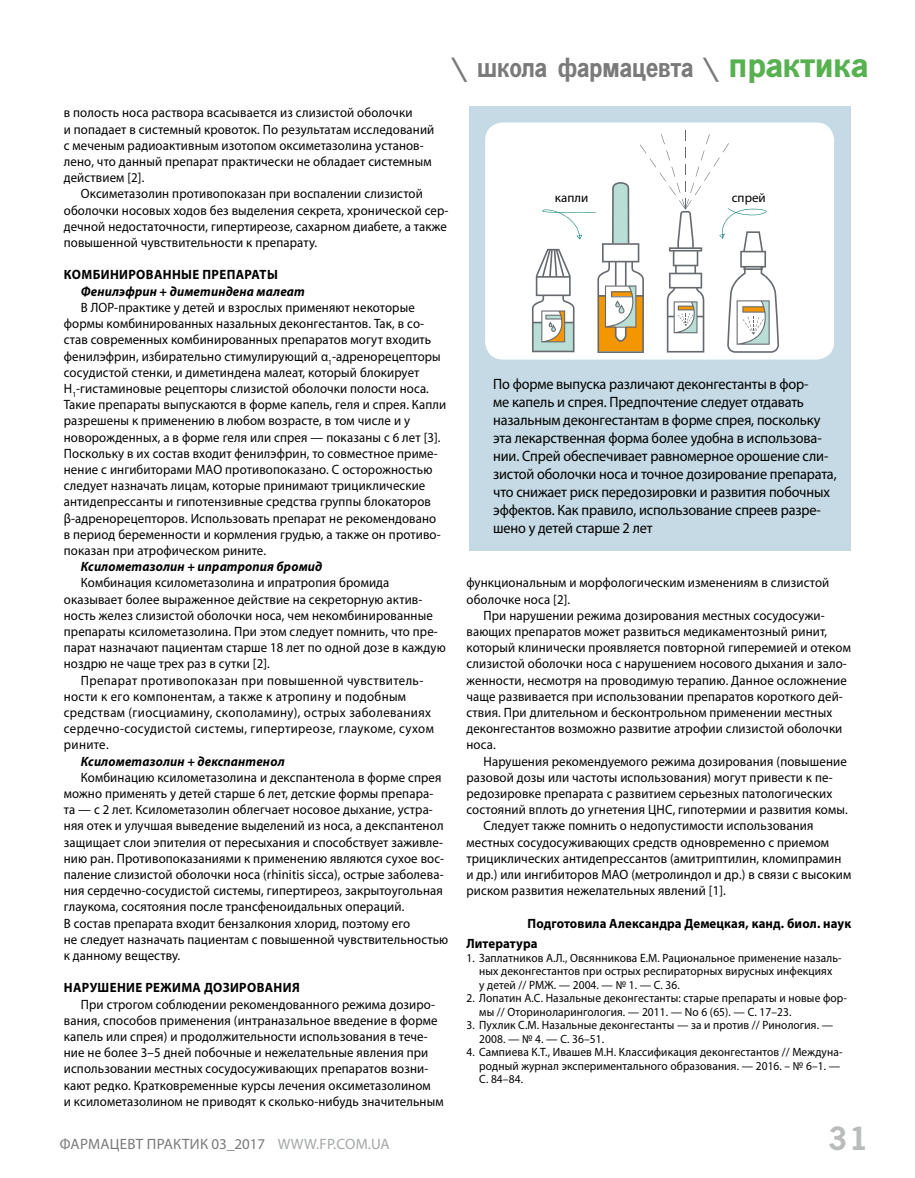
<style>
.page{position:relative;width:915px;height:1178px;background:#fff}
.page>*{position:absolute;margin:0;border:0;box-sizing:border-box;transform-origin:0 0}
.t1{font:700 34.5px "News Paper C";color:#babbbb}
.t2{font:700 28.5px "News Paper C";color:#7a7a7a}
.t3{font:15px/18px "Myriad Pro";letter-spacing:-.01em;color:#000;scale:.95 1}
.t4{font:15px "Myriad Pro";color:#a5a8a8}
.t5{font:15px "Myriad Pro";color:#7a7a7a}
.t6{font:13.5px/16.2px "Myriad Pro";letter-spacing:.01em;color:#000;scale:.95 1}
.t7{font:13.5px "Myriad Pro";letter-spacing:.03em;color:#000;scale:.95 1}
.t8{font:700 13.5px/20.4px "Myriad Pro";letter-spacing:.025em;color:#000;scale:.95 1}
.t9{font:italic 700 13.5px "Myriad Pro";letter-spacing:.01em;color:#000;scale:.95 1}
.t10{font:12.9px "Myriad Pro";letter-spacing:.005em;color:#000001}
.t11{font:12px/13.5px "Myriad Pro";letter-spacing:.01em;color:#000;scale:.95 1}
.s1{font-size:36px;color:#58b151}
.s2{color:#7a7a7a}
</style>
<div class="page">
<div style="left:469px;top:106px;width:381px;height:445px;background:#c5dae4"></div>
<div style="left:485px;top:122px;width:348px;height:238px;background:#fff;border-radius:18px"></div>
<svg style="left:531px;top:130px;width:247px;height:223px"></svg>
<h2 class="t2" style="left:454px;top:52px;width:415px">\ школа фармацевта \ <span class="s1">практика</span></h2>
<p class="t6" style="left:64px;top:105px;width:391px">в полость носа раствора всасывается из слизистой оболочки<br>и попадает в системный кровоток. По результатам исследований с меченым радиоактивным изотопом оксиметазолина установ&shy;лено, что данный препарат практически не обладает системным действием [2].</p>
<p class="t6" style="left:64px;top:186px;width:406px;text-indent:17px">Оксиметазолин противопоказан при воспалении слизистой оболочки носовых ходов без выделения секрета, хронической сер&shy;дечной недостаточности, гипертиреозе, сахарном диабете, а также повышенной чувствительности к препарату.</p>
<p class="t8" style="left:64px;top:264px;width:227px">Комбинированные препараты</p>
<p class="t9" style="left:81px;top:282px;width:237px">Фенилэфрин + диметиндена малеат</p>
<p class="t6" style="left:64px;top:299px;width:404px;text-indent:17px">В ЛОР-практике у детей и взрослых применяют некоторые формы комбинированных назальных деконгестантов. Так, в со&shy;став современных комбинированных препаратов могут входить фенилэфрин, избирательно стимулирующий α<sub>1</sub>-адренорецепторы сосудистой стенки, и диметиндена малеат, который блокирует Н<sub>1</sub>-гистаминовые рецепторы слизистой оболочки полости носа.<br>Такие препараты выпускаются в форме капель, геля и спрея. Капли разрешены к применению в любом возрасте, в том числе и у новорожденных, а в форме геля или спрея — показаны с 6 лет [3].<br>Поскольку в их состав входит фенилэфрин, то совместное приме&shy;нение с ингибиторами МАО противопоказано. С осторожностью следует назначать лицам, которые принимают трициклические антидепрессанты и гипотензивные средства группы блокаторов β-адренорецепторов. Использовать препарат не рекомендовано<br>в период беременности и кормления грудью, а также он противо&shy;показан при атрофическом рините.</p>
<p class="t9" style="left:81px;top:558px;width:256px">Ксилометазолин + ипратропия бромид</p>
<p class="t6" style="left:81px;top:574px;width:326px">Комбинация ксилометазолина и ипратропия бромида</p>
<p class="t6" style="left:64px;top:591px;width:379px">оказывает более выраженное действие на секреторную актив-</p>
<p class="t6" style="left:64px;top:607px;width:390px">ность желез слизистой оболочки носа, чем некомбинированные</p>
<p class="t6" style="left:64px;top:623px;width:395px">препараты ксилометазолина. При этом следует помнить, что пре-</p>
<p class="t6" style="left:64px;top:639px;width:403px">парат назначают пациентам старше 18 лет по одной дозе в каждую</p>
<p class="t6" style="left:64px;top:655px;width:218px">ноздрю не чаще трех раз в сутки [2].</p>
<p class="t7" style="left:81px;top:672px;width:362px">Препарат противопоказан при повышенной чувствитель-</p>
<p class="t7" style="left:64px;top:688px;width:362px">ности к его компонентам, а также к атропину и подобным</p>
<p class="t7" style="left:64px;top:704px;width:388px">средствам (гиосциамину, скополамину), острых заболеваниях</p>
<p class="t7" style="left:64px;top:720px;width:391px">сердечно-сосудистой системы, гипертиреозе, глаукоме, сухом</p>
<p class="t6" style="left:64px;top:736px;width:49px">рините.</p>
<p class="t9" style="left:81px;top:752px;width:216px">Ксилометазолин + декспантенол</p>
<p class="t6" style="left:64px;top:769px;width:406px;text-indent:17px">Комбинацию ксилометазолина и декспантенола в форме спрея можно применять у детей старше 6 лет, детские формы препара-<br>та — с 2 лет. Ксилометазолин облегчает носовое дыхание, устра&shy;няя отек и улучшая выведение выделений из носа, а декспантенол защищает слои эпителия от пересыхания и способствует заживле&shy;нию ран. Противопоказаниями к применению являются сухое вос&shy;паление слизистой оболочки носа (rhinitis sicca), острые заболева&shy;ния сердечно-сосудистой системы, гипертиреоз, закрытоугольная глаукома, сосятояния после трансфеноидальных операций.<br>В состав препарата входит бензалкония хлорид, поэтому его<br>не следует назначать пациентам с повышенной чувствительностью к данному веществу.</p>
<p class="t8" style="left:64px;top:977px;width:249px">Нарушение режима дозирования</p>
<p class="t6" style="left:64px;top:996px;width:401px;text-indent:17px">При строгом соблюдении рекомендованного режима дозиро&shy;вания, способов применения (интраназальное введение в форме капель или спрея) и продолжительности использования в тече&shy;ние не более 3–5 дней побочные и нежелательные явления при использовании местных сосудосуживающих препаратов возни&shy;кают редко. Кратковременные курсы лечения оксиметазолином<br>и ксилометазолином не приводят к сколько-нибудь значительным</p>
<p class="t5" style="left:60px;top:1135px;width:21px">Фармацевт</p>
<p class="t5" style="left:147px;top:1135px;width:20px">Практик</p>
<p class="t4" style="left:211px;top:1135px;width:180px"><span class="s2">03_2017</span> www.fp.com.ua</p>
<p class="t10" style="left:554px;top:190px;width:35px">капли</p>
<p class="t10" style="left:731px;top:190px;width:35px">спрей</p>
<p class="t3" style="left:493px;top:374px;width:363px">По форме выпуска различают деконгестанты в фор-<br>ме капель и спрея. Предпочтение следует отдавать назальным деконгестантам в форме спрея, поскольку эта лекарственная форма более удобна в использова&shy;нии. Спрей обеспечивает равномерное орошение сли&shy;зистой оболочки носа и точное дозирование препарата, что снижает риск передозировки и развития побочных эффектов. Как правило, использование спреев разре&shy;шено у детей старше 2 лет</p>
<p class="t6" style="left:466px;top:574px;width:383px">функциональным и морфологическим изменениям в слизистой оболочке носа [2].</p>
<p class="t6" style="left:466px;top:607px;width:406px;text-indent:17px">При нарушении режима дозирования местных сосудосужи&shy;вающих препаратов может развиться медикаментозный ринит, который клинически проявляется повторной гиперемией и отеком слизистой оболочки носа с нарушением носового дыхания и зало&shy;женности, несмотря на проводимую терапию. Данное осложнение чаще развивается при использовании препаратов короткого дей&shy;ствия. При длительном и бесконтрольном применении местных деконгестантов возможно развитие атрофии слизистой оболочки носа.</p>
<p class="t6" style="left:483px;top:753px;width:384px">Нарушения рекомендуемого режима дозирования (повышение</p>
<p class="t6" style="left:466px;top:769px;width:387px">разовой дозы или частоты использования) могут привести к пе-</p>
<p class="t6" style="left:466px;top:785px;width:386px">редозировке препарата с развитием серьезных патологических</p>
<p class="t6" style="left:466px;top:801px;width:402px">состояний вплоть до угнетения ЦНС, гипотермии и развития комы.</p>
<p class="t6" style="left:483px;top:817px;width:349px">Следует также помнить о недопустимости использования</p>
<p class="t6" style="left:466px;top:834px;width:383px">местных сосудосуживающих средств одновременно с приемом</p>
<p class="t6" style="left:466px;top:850px;width:396px">трициклических антидепрессантов (амитриптилин, кломипрамин</p>
<p class="t6" style="left:466px;top:866px;width:406px">и др.) или ингибиторов МАО (метролиндол и др.) в связи с высоким</p>
<p class="t6" style="left:466px;top:882px;width:274px">риском развития нежелательных явлений [1].</p>
<p class="t8" style="left:466px;top:912px;width:406px;text-indent:61px">Подготовила Александра Демецкая, канд. биол. наук<br>Литература</p>
<p class="t11" style="left:479px;top:950px;width:383px;text-indent:-13px">1. Заплатников А.Л., Овсянникова Е.М. Рациональное применение назаль&shy;ных деконгестантов при острых респираторных вирусных инфекциях<br>у детей // РМЖ. — 2004. — № 1. — С. 36.</p>
<p class="t11" style="left:479px;top:991px;width:388px;text-indent:-13px">2. Лопатин А.С. Назальные деконгестанты: старые препараты и новые фор&shy;мы // Оториноларингология. — 2011. — No 6 (65). — С. 17–23.</p>
<p class="t11" style="left:479px;top:1018px;width:374px;text-indent:-13px">3. Пухлик С.М. Назальные деконгестанты — за и против // Ринология. —<br>2008. — № 4. — С. 36–51.</p>
<p class="t11" style="left:479px;top:1045px;width:384px;text-indent:-13px">4. Сампиева К.Т., Ивашев М.Н. Классификация деконгестантов // Междуна&shy;родный журнал экспериментального образования. — 2016. – № 6–1. —<br>С. 84–84.</p>
<h1 class="t1" style="left:827px;top:1120px;width:42px">31</h1>
</div>
